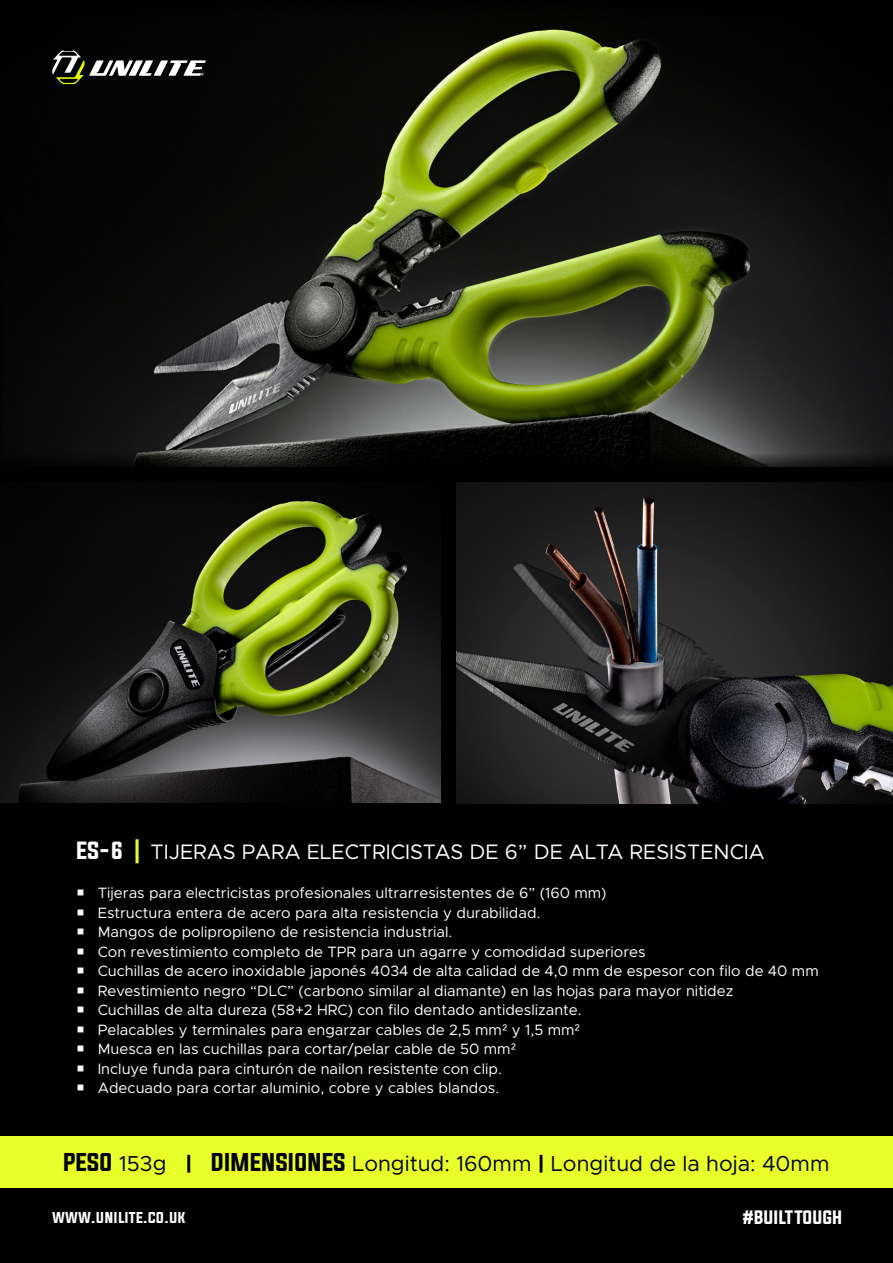
<style>
.page{position:relative;width:893px;height:1263px;background:#000}
.page>*{position:absolute;margin:0;border:0;box-sizing:border-box;transform-origin:0 0}
.t1{font:21.75px "Metropolis";color:#000}
.t2{font:21px "Metropolis";color:#fff}
.t3{font:16.5px "Evogria";color:#fff}
.t4{font:15px/19.5px "Metropolis";color:#fff}
.t5{font:14.1px "Evogria";color:#fff}
.s1{font-family:"Evogria"}
.s2{font-family:"Evogria";color:#e9ff29}
.s3{font-family:"Avenir Next"}
.s4{font-weight:900}
</style>
<div class="page">
<img style="left:0;top:500px;width:440px;height:303px">
<img style="left:25px;top:28px;width:868px;height:439px">
<img style="left:456px;top:482px;width:437px;height:321px">
<div style="left:0;top:1136px;width:893px;height:51px;background:#e9ff29"></div>
<svg style="left:52px;top:51px;width:154px;height:33px"></svg>
<h2 class="t2" style="left:77px;top:838px;width:690px"><span class="s1">ES-6</span> <span class="s2">|</span> TIJERAS PARA ELECTRICISTAS DE 6” DE ALTA RESISTENCIA</h2>
<p class="t4" style="left:98px;top:883px;width:722px">Tijeras para electricistas profesionales ultrarresistentes de 6” (160 mm)<br>Estructura entera de acero para alta resistencia y durabilidad.<br>Mangos de polipropileno de resistencia industrial.<br>Con revestimiento completo de TPR para un agarre y comodidad superiores<br>Cuchillas de acero inoxidable japonés 4034 de alta calidad de 4,0 mm de espesor con filo de 40 mm Revestimiento negro “DLC” (carbono similar al diamante) en las hojas para mayor nitidez<br>Cuchillas de alta dureza (58+2 HRC) con filo dentado antideslizante.<br>Pelacables y terminales para engarzar cables de 2,5 mm<span class="s3">²</span> y 1,5 mm<span class="s3">²<br></span>Muesca en las cuchillas para cortar/pelar cable de 50 mm<span class="s3">²<br></span>Incluye funda para cinturón de nailon resistente con clip.<br>Adecuado para cortar aluminio, cobre y cables blandos.</p>
<h1 class="t1" style="left:63px;top:1150px;width:767px"><span class="s1">PESO</span> 153g <span class="s4">|</span> <span class="s1">DIMENSIONES</span> Longitud: 160mm <span class="s4">|</span> Longitud de la hoja: 40mm</h1>
<p class="t5" style="left:52px;top:1207px;width:135px">WWW.UNILITE.CO.UK</p>
<p class="t3" style="left:743px;top:1206px;width:101px">#BUILT TOUGH</p>
</div>
